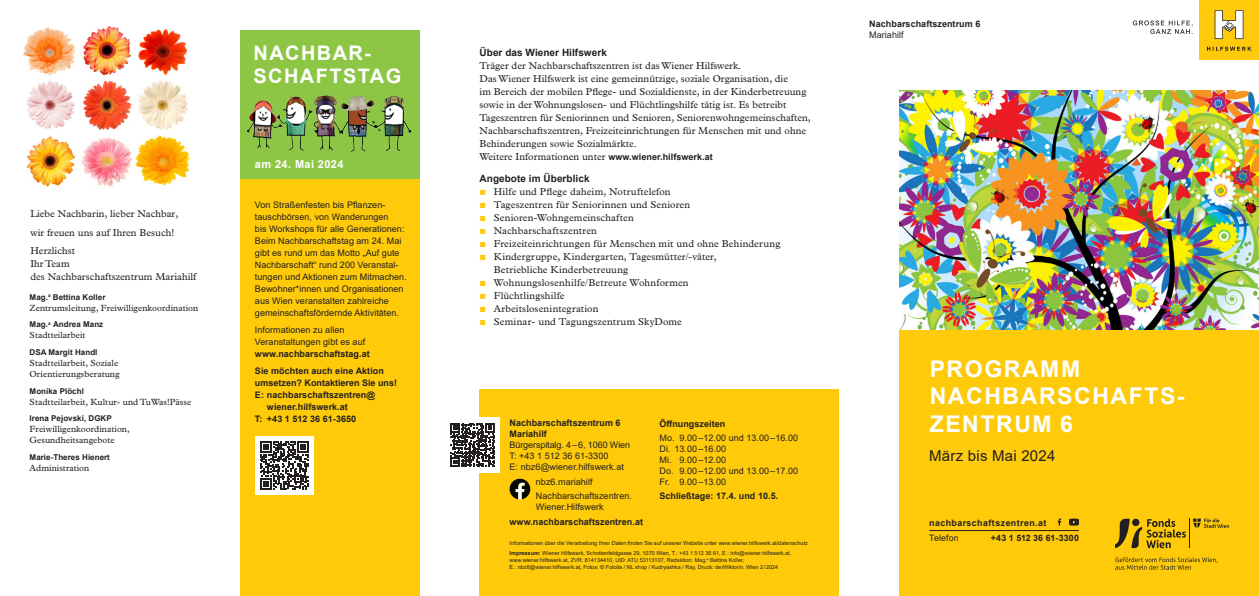
<style>
.page{position:relative;width:1259px;height:596px;background:#fff}
.page>*{position:absolute;margin:0;border:0;box-sizing:border-box;transform-origin:0 0}
.t1{font:700 23px/27.6px "Arial";letter-spacing:.07em;color:#fff}
.t2{font:700 20px/23px "Arial";letter-spacing:.07em;color:#fff}
.t3{font:15px "Arial";letter-spacing:.015em;color:#231f20}
.t4{font:700 11px "Arial";letter-spacing:.035em;color:#fff}
.t5{font:10px/13px "Plantin MT Std";letter-spacing:.005em;color:#231f20}
.t6{font:700 10px "Arial";letter-spacing:.005em;color:#231f20}
.t7{font:10px "Plantin MT Std";letter-spacing:.025em;color:#231f20}
.t8{font:9px/12px "Arial";letter-spacing:.005em;color:#231f20}
.t9{font:700 9px/11px "Arial";letter-spacing:.005em;color:#231f20}
.t10{font:9px/11px "Plantin MT Std";letter-spacing:.005em;color:#231f20}
.t11{font:700 8.8px/15.4px "Arial";letter-spacing:.045em;color:#231f20}
.t12{font:8.8px "Arial";letter-spacing:.01em;color:#231f20}
.t13{font:700 8px "Arial";letter-spacing:.005em;color:#231f20}
.t14{font:5.5px/9.8px "Arial";color:#231f20}
.s1{font-family:"Arial";font-weight:700;font-size:9px}
.s2{font-family:"Arial";font-size:11px;color:#feca0a}
.s3{font-weight:700}
</style>
<div class="page">
<svg style="left:1132px;top:21px;width:60px;height:13px"></svg>
<div style="left:1199px;top:0;width:60px;height:60px;background:#feca0a"></div>
<svg style="left:1207px;top:47px;width:44px;height:4px"></svg>
<svg style="left:1214px;top:10px;width:29px;height:29px"></svg>
<div style="left:899px;top:329px;width:360px;height:266px;background:#feca0a"></div>
<div style="left:479px;top:389px;width:360px;height:206px;background:#feca0a"></div>
<img style="left:899px;top:90px;width:360px;height:239px">
<svg style="left:509px;top:478px;width:21px;height:21px"></svg>
<img style="left:23px;top:26px;width:167px;height:161px">
<div style="left:445px;top:417px;width:55px;height:55px;background:#fff"></div>
<svg style="left:450px;top:423px;width:44px;height:43px"></svg>
<svg style="left:1115px;top:557px;width:102px;height:12px"></svg>
<hr style="left:1189px;top:518px;width:1px;height:30px;background:#231f20">
<svg style="left:1193px;top:518px;width:36px;height:9px"></svg>
<svg style="left:1115px;top:518px;width:70px;height:30px"></svg>
<svg style="left:1057px;top:518px;width:4px;height:7px"></svg>
<svg style="left:1069px;top:518px;width:10px;height:7px"></svg>
<hr style="left:929px;top:530px;width:150px;height:1px;background:#231f20">
<div style="left:240px;top:30px;width:180px;height:150px;background:#8dc644"></div>
<img style="left:247px;top:94px;width:165px;height:58px">
<div style="left:240px;top:180px;width:180px;height:415px;background:#feca0a"></div>
<div style="left:255px;top:436px;width:59px;height:58px;background:#fff"></div>
<svg style="left:260px;top:441px;width:49px;height:48px"></svg>
<p class="t5" style="left:30px;top:204px;width:149px;line-height:18.7px">Liebe Nachbarin, lieber Nachbar, wir freuen uns auf Ihren Besuch!<br>Herzlichst</p>
<p class="t5" style="left:30px;top:257px;width:167px">Ihr Team<br>des Nachbarschaftszentrum Mariahilf</p>
<p class="t13" style="left:30px;top:291px;width:77px">Mag.<sup>a</sup> Bettina Koller</p>
<p class="t10" style="left:30px;top:302px;width:170px">Zentrumsleitung, Freiwilligenkoordination</p>
<p class="t13" style="left:30px;top:318px;width:75px">Mag.<sup>a</sup> Andrea Manz</p>
<p class="t10" style="left:30px;top:329px;width:57px">Stadtteilarbeit</p>
<p class="t13" style="left:30px;top:346px;width:69px">DSA Margit Handl</p>
<p class="t10" style="left:30px;top:357px;width:91px">Stadtteilarbeit, Soziale<br>Orientierungsberatung</p>
<p class="t13" style="left:30px;top:385px;width:56px">Monika Plöchl</p>
<p class="t10" style="left:30px;top:396px;width:163px">Stadtteilarbeit, Kultur- und TuWas!Pässe</p>
<p class="t13" style="left:30px;top:412px;width:84px">Irena Pejovski, DGKP</p>
<p class="t10" style="left:30px;top:423px;width:102px">Freiwilligenkoordination,<br>Gesundheitsangebote</p>
<p class="t13" style="left:30px;top:451px;width:82px">Marie-Theres Hienert</p>
<p class="t10" style="left:30px;top:462px;width:61px">Administration</p>
<h2 class="t2" style="left:253px;top:42px;width:149px">NACHBAR-<br>SCHAFTSTAG</h2>
<p class="t6" style="left:479px;top:45px;width:129px">Über das Wiener Hilfswerk</p>
<p class="t5" style="left:479px;top:59px;width:333px">Träger der Nachbarschaftszentren ist das Wiener Hilfswerk.<br>Das Wiener Hilfswerk ist eine gemeinnützige, soziale Organisation, die<br>im Bereich der mobilen Pflege- und Sozialdienste, in der Kinderbetreuung sowie in der Wohnungslosen- und Flüchtlingshilfe tätig ist. Es betreibt Tageszentren für Seniorinnen und Senioren, Seniorenwohngemeinschaften, Nachbarschaftszentren, Freizeiteinrichtungen für Menschen mit und ohne Behinderungen sowie Sozialmärkte.<br>Weitere Informationen unter <span class="s1">www.wiener.hilfswerk.at</span></p>
<p class="t6" style="left:479px;top:172px;width:111px">Angebote im Überblick</p>
<p class="t5" style="left:479px;top:185px;width:192px"><span class="s2">■</span> Hilfe und Pflege daheim, Notruftelefon</p>
<p class="t5" style="left:479px;top:198px;width:212px"><span class="s2">■</span> Tageszentren für Seniorinnen und Senioren</p>
<p class="t5" style="left:479px;top:211px;width:156px"><span class="s2">■</span> Senioren-Wohngemeinschaften</p>
<p class="t5" style="left:479px;top:224px;width:119px"><span class="s2">■</span> Nachbarschaftszentren</p>
<p class="t5" style="left:479px;top:237px;width:302px"><span class="s2">■</span> Freizeiteinrichtungen für Menschen mit und ohne Behinderung</p>
<p class="t5" style="left:494px;top:250px;width:224px;text-indent:-14px"><span class="s2">■</span> Kindergruppe, Kindergarten, Tagesmütter/-väter,<br>Betriebliche Kinderbetreuung</p>
<p class="t5" style="left:479px;top:276px;width:211px"><span class="s2">■</span> Wohnungslosenhilfe/Betreute Wohnformen</p>
<p class="t7" style="left:479px;top:290px;width:86px"><span class="s2">■</span> Flüchtlingshilfe</p>
<p class="t5" style="left:479px;top:302px;width:120px"><span class="s2">■</span> Arbeitslosenintegration</p>
<p class="t5" style="left:479px;top:315px;width:204px"><span class="s2">■</span> Seminar- und Tagungszentrum SkyDome</p>
<p class="t4" style="left:255px;top:156px;width:90px">am 24. Mai 2024</p>
<p class="t8" style="left:255px;top:199px;width:153px">Von Straßenfesten bis Pflanzen&shy;tauschbörsen, von Wanderungen<br>bis Workshops für alle Generationen:<br>Beim Nachbarschaftstag am 24. Mai gibt es rund um das Motto „Auf gute Nachbarschaft“ rund 200 Veranstal&shy;tungen und Aktionen zum Mitmachen.<br>Bewohner*innen und Organisationen aus Wien veranstalten zahlreiche gemeinschaftsfördernde Aktivitäten.</p>
<p class="t8" style="left:255px;top:323px;width:112px">Informationen zu allen<br>Veranstaltungen gibt es auf</p>
<p class="t9" style="left:255px;top:345px;width:130px;line-height:16.8px">www.nachbarschaftstag.at<br>Sie möchten auch eine Aktion</p>
<p class="t9" style="left:255px;top:377px;width:144px">umsetzen? Kontaktieren Sie uns!</p>
<p class="t9" style="left:255px;top:389px;width:122px">E: nachbarschaftszentren@</p>
<p class="t9" style="left:267px;top:401px;width:82px">wiener.hilfswerk.at</p>
<p class="t9" style="left:255px;top:413px;width:103px">T: +43 1 512 36 61-3650</p>
<p class="t9" style="left:659px;top:418px;width:67px">Öffnungszeiten</p>
<p class="t8" style="left:659px;top:432px;width:140px;line-height:11px">Mo. 9.00–12.00 und 13.00–16.00<br>Di. 13.00–16.00<br>Mi. 9.00–12.00<br>Do. 9.00–12.00 und 13.00–17.00<br>Fr. 9.00–13.00</p>
<p class="t9" style="left:659px;top:490px;width:120px">Schließtage: 17.4. und 10.5.</p>
<p class="t9" style="left:509px;top:417px;width:113px">Nachbarschaftszentrum 6<br>Mariahilf</p>
<p class="t8" style="left:509px;top:439px;width:122px;line-height:11px">Bürgerspitalg. 4–6, 1060 Wien<br>T: +43 1 512 36 61-3300<br>E: nbz6@wiener.hilfswerk.at</p>
<p class="t8" style="left:536px;top:475px;width:97px;line-height:13.8px">nbz6.mariahilf<br>Nachbarschaftszentren.</p>
<p class="t8" style="left:536px;top:500px;width:69px">Wiener.Hilfswerk</p>
<p class="t9" style="left:509px;top:516px;width:135px">www.nachbarschaftszentren.at</p>
<p class="t14" style="left:509px;top:537px;width:300px">Informationen über die Verarbeitung Ihrer Daten finden Sie auf unserer Website unter www.wiener.hilfswerk.at/datenschutz<br><span class="s3">Impressum:</span> Wiener Hilfswerk, Schottenfeldgasse 29, 1070 Wien, T.: +43 1 512 36 61, E.: info@wiener.hilfswerk.at,</p>
<p class="t14" style="left:509px;top:556px;width:270px;line-height:7px">www.wiener.hilfswerk.at, ZVR: 814134410, UID: ATU 53113107, Redaktion: Mag.<sup>a</sup> Bettina Koller,<br>E.: nbz6@wiener.hilfswerk.at, Fotos: © Fotolia / NL shop / Kudryashka / Ray, Druck: derWiktorin, Wien 2/2024</p>
<p class="t9" style="left:869px;top:19px;width:113px">Nachbarschaftszentrum 6</p>
<p class="t8" style="left:869px;top:29px;width:36px">Mariahilf</p>
<h1 class="t1" style="left:929px;top:355px;width:256px">PROGRAMM<br>NACHBARSCHAFTS-<br>ZENTRUM 6</h1>
<h3 class="t3" style="left:929px;top:445px;width:128px">März bis Mai 2024</h3>
<p class="t11" style="left:991px;top:515px;width:90px;text-indent:-62px">nachbarschaftszentren.at<br>+43 1 512 36 61-3300</p>
<p class="t12" style="left:929px;top:532px;width:31px">Telefon</p>
</div>
